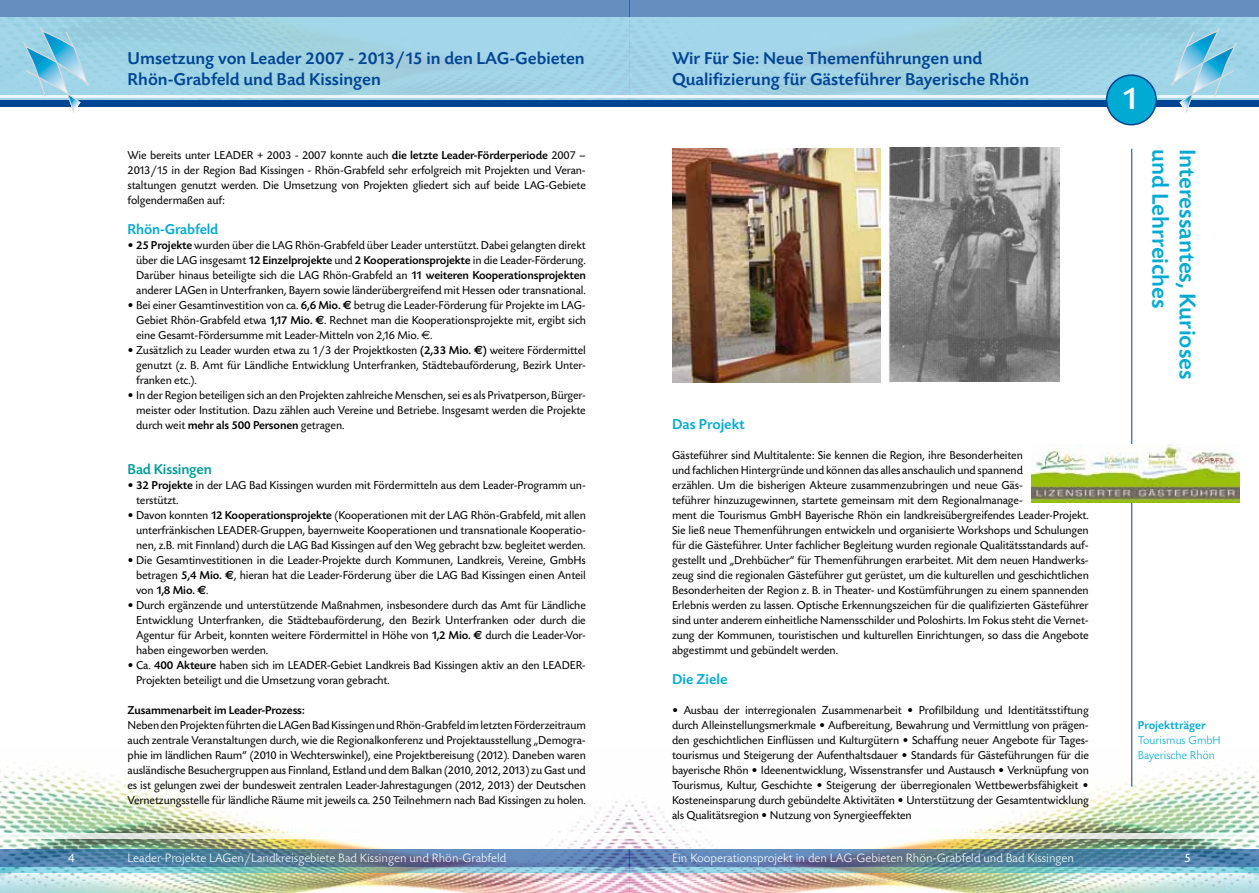
<style>
.page{position:relative;width:1259px;height:893px;background:#fff}
.page>*{position:absolute;margin:0;border:0;box-sizing:border-box;transform-origin:0 0}
.t1{font:500 33px "Today SB";color:#fff}
.t2{font:500 24px "Today SB";color:#00aad3}
.t3{font:500 18px/21.1px "Today SB";color:#004494}
.t4{font:500 15px "Today SB";color:#00aad3}
.t5{font:500 15px "Today SB";letter-spacing:-.01em;color:#009c99}
.t6{font:300 12.75px "Today SB";color:#fff}
.t7{font:12.75px "Today SB";color:#fff}
.t8{font:12px/15px "Today SB";letter-spacing:-.01em;color:#000;text-align:justify}
.t9{font:500 12px "Today SB";letter-spacing:-.01em;color:#000}
.t10{font:300 12px/15px "Today SB";color:#00aad3}
.t11{font:500 12px "Today SB";color:#00aad3}
.s1{font-weight:500}
.s2{font-family:"Euro Sans";font-weight:700}
.s3{font-family:"Euro Sans"}
</style>
<div class="page">
<div style="left:0;top:17px;width:629px;height:85px;background:#a1d4e5"></div>
<div style="left:0;top:100px;width:629px;height:6px;background:#004494"></div>
<hr style="left:0;top:95px;width:629px;height:3px;background:#fff">
<div style="left:629px;top:17px;width:630px;height:84px;background:#a1d4e4"></div>
<div style="left:629px;top:0;width:630px;height:17px;background:#668ebe"></div>
<div style="left:629px;top:100px;width:630px;height:6px;background:#004494"></div>
<hr style="left:629px;top:95px;width:630px;height:3px;background:#fff">
<div style="left:0;top:0;width:629px;height:17px;background:#668ebe"></div>
<img style="left:0;top:744px;width:1259px;height:149px">
<svg style="left:0;top:833px;width:629px;height:6px"></svg>
<svg style="left:0;top:867px;width:629px;height:6px;background:#86c5c8"></svg>
<svg style="left:0;top:849px;width:629px;height:18px;background:#557ca2"></svg>
<svg style="left:23px;top:27px;width:67px;height:86px"></svg>
<svg style="left:1169px;top:27px;width:68px;height:86px"></svg>
<svg style="left:629px;top:833px;width:630px;height:6px"></svg>
<svg style="left:629px;top:867px;width:630px;height:6px;background:#85c5c8"></svg>
<svg style="left:629px;top:849px;width:630px;height:18px;background:#557ca2"></svg>
<hr style="left:1131px;top:149px;width:1px;height:638px;background:#004494">
<img style="left:672px;top:149px;width:208px;height:234px">
<img style="left:889px;top:148px;width:170px;height:234px">
<div style="left:1106px;top:75px;width:50px;height:50px;background:#00aad3;border-radius:50%"></div>
<div style="left:1106px;top:74px;width:51px;height:51px;border:2px solid #004494;border-radius:50%"></div>
<img style="left:1031px;top:444px;width:208px;height:59px">
<h3 class="t3" style="left:128px;top:48px;width:459px">Umsetzung von Leader 2007 - 2013/15 in den LAG-Gebieten<br>Rhön-Grabfeld und Bad Kissingen</h3>
<p class="t8" style="left:128px;top:148px;width:460px">Wie bereits unter LEADER + 2003 - 2007 konnte auch <span class="s1">die letzte Leader-Förderperiode</span> 2007 – 2013/15 in der Region Bad Kissingen - Rhön-Grabfeld sehr erfolgreich mit Projekten und Veran&shy;staltungen genutzt werden. Die Umsetzung von Projekten gliedert sich auf beide LAG-Gebiete folgendermaßen auf:</p>
<p class="t4" style="left:128px;top:221px;width:92px">Rhön-Grabfeld</p>
<p class="t8" style="left:136px;top:238px;width:451px;text-indent:-9px">• <span class="s1">25 Projekte</span> wurden über die LAG Rhön-Grabfeld über Leader unterstützt. Dabei gelangten direkt über die LAG insgesamt <span class="s1">12 Einzelprojekte</span> und <span class="s1">2 Kooperationsprojekte</span> in die Leader-Förderung.<br>Darüber hinaus beteiligte sich die LAG Rhön-Grabfeld an <span class="s1">11 weiteren Kooperationsprojekten </span>anderer LAGen in Unterfranken, Bayern sowie länderübergreifend mit Hessen oder transnational.</p>
<p class="t8" style="left:136px;top:298px;width:451px;text-indent:-9px">• Bei einer Gesamtinvestition von ca. <span class="s1">6,6 Mio.</span> <span class="s2">€</span> betrug die Leader-Förderung für Projekte im LAG-Gebiet Rhön-Grabfeld etwa <span class="s1">1,17 Mio.</span> <span class="s2">€</span>. Rechnet man die Kooperationsprojekte mit, ergibt sich eine Gesamt-Fördersumme mit Leader-Mitteln von 2,16 Mio. <span class="s3">€</span>.</p>
<p class="t8" style="left:136px;top:343px;width:451px;text-indent:-9px">• Zusätzlich zu Leader wurden etwa zu 1/3 der Projektkosten <span class="s1">(2,33 Mio.</span> <span class="s2">€</span><span class="s1">)</span> weitere Fördermittel genutzt (z. B. Amt für Ländliche Entwicklung Unterfranken, Städtebauförderung, Bezirk Unter&shy;franken etc.).</p>
<p class="t8" style="left:136px;top:388px;width:451px;text-indent:-9px">• In der Region beteiligen sich an den Projekten zahlreiche Menschen, sei es als Privatperson, Bürger&shy;meister oder Institution. Dazu zählen auch Vereine und Betriebe. Insgesamt werden die Projekte durch weit <span class="s1">mehr als 500 Personen</span> getragen.</p>
<p class="t5" style="left:128px;top:461px;width:86px">Bad Kissingen</p>
<p class="t8" style="left:136px;top:478px;width:451px;text-indent:-9px">• <span class="s1">32 Projekte</span> in der LAG Bad Kissingen wurden mit Fördermitteln aus dem Leader-Programm un&shy;terstützt.</p>
<p class="t8" style="left:136px;top:508px;width:451px;text-indent:-9px">• Davon konnten <span class="s1">12 Kooperationsprojekte</span> (Kooperationen mit der LAG Rhön-Grabfeld, mit allen unterfränkischen LEADER-Gruppen, bayernweite Kooperationen und transnationale Kooperatio&shy;nen, z.B. mit Finnland) durch die LAG Bad Kissingen auf den Weg gebracht bzw. begleitet werden.</p>
<p class="t8" style="left:136px;top:553px;width:451px;text-indent:-9px">• Die Gesamtinvestitionen in die Leader-Projekte durch Kommunen, Landkreis, Vereine, GmbHs betragen <span class="s1">5,4 Mio.</span> <span class="s2">€</span>, hieran hat die Leader-Förderung über die LAG Bad Kissingen einen Anteil von <span class="s1">1,8 Mio.</span> <span class="s2">€</span>.</p>
<p class="t8" style="left:136px;top:598px;width:451px;text-indent:-9px">• Durch ergänzende und unterstützende Maßnahmen, insbesondere durch das Amt für Ländliche Entwicklung Unterfranken, die Städtebauförderung, den Bezirk Unterfranken oder durch die Agentur für Arbeit, konnten weitere Fördermittel in Höhe von <span class="s1">1,2 Mio.</span> <span class="s2">€</span> durch die Leader-Vor&shy;haben eingeworben werden.</p>
<p class="t8" style="left:136px;top:658px;width:451px;text-indent:-9px">• Ca. <span class="s1">400 Akteure</span> haben sich im LEADER-Gebiet Landkreis Bad Kissingen aktiv an den LEADER-<br>Projekten beteiligt und die Umsetzung voran gebracht.</p>
<p class="t9" style="left:128px;top:704px;width:179px">Zusammenarbeit im Leader-Prozess:</p>
<p class="t8" style="left:128px;top:718px;width:460px">Neben den Projekten führten die LAGen Bad Kissingen und Rhön-Grabfeld im letzten Förderzeitraum auch zentrale Veranstaltungen durch, wie die Regionalkonferenz und Projektausstellung „Demogra&shy;phie im ländlichen Raum“ (2010 in Wechterswinkel), eine Projektbereisung (2012). Daneben waren ausländische Besuchergruppen aus Finnland, Estland und dem Balkan (2010, 2012, 2013) zu Gast und es ist gelungen zwei der bundesweit zentralen Leader-Jahrestagungen (2012, 2013) der Deutschen Vernetzungsstelle für ländliche Räume mit jeweils ca. 250 Teilnehmern nach Bad Kissingen zu holen.</p>
<h3 class="t3" style="left:672px;top:48px;width:359px">Wir Für Sie: Neue Themenführungen und<br>Qualifizierung für Gästeführer Bayerische Rhön</h3>
<p class="t4" style="left:672px;top:416px;width:74px">Das Projekt</p>
<p class="t8" style="left:672px;top:448px;width:418px;text-align:left">Gästeführer sind Multitalente: Sie kennen die Region, ihre Besonderheiten<br>und fachlichen Hintergründe und können das alles anschaulich und spannend<br>erzählen. Um die bisherigen Akteure zusammenzubringen und neue Gäs-<br>teführer hinzuzugewinnen, startete gemeinsam mit dem Regionalmanage-<br>ment die Tourismus GmbH Bayerische Rhön ein landkreisübergreifendes Leader-Projekt.<br>Sie ließ neue Themenführungen entwickeln und organisierte Workshops und Schulungen für die Gästeführer. Unter fachlicher Begleitung wurden regionale Qualitätsstandards auf&shy;gestellt und „Drehbücher“ für Themenführungen erarbeitet. Mit dem neuen Handwerks&shy;zeug sind die regionalen Gästeführer gut gerüstet, um die kulturellen und geschichtlichen Besonderheiten der Region z. B. in Theater- und Kostümführungen zu einem spannenden Erlebnis werden zu lassen. Optische Erkennungszeichen für die qualifizierten Gästeführer sind unter anderem einheitliche Namensschilder und Poloshirts. Im Fokus steht die Vernet&shy;zung der Kommunen, touristischen und kulturellen Einrichtungen, so dass die Angebote abgestimmt und gebündelt werden.</p>
<p class="t4" style="left:672px;top:671px;width:57px">Die Ziele</p>
<p class="t8" style="left:672px;top:703px;width:418px">• Ausbau der interregionalen Zusammenarbeit • Profilbildung und Identitätsstiftung durch Alleinstellungsmerkmale • Aufbereitung, Bewahrung und Vermittlung von prägen&shy;den geschichtlichen Einflüssen und Kulturgütern • Schaffung neuer Angebote für Tages&shy;tourismus und Steigerung der Aufenthaltsdauer • Standards für Gästeführungen für die bayerische Rhön • Ideenentwicklung, Wissenstransfer und Austausch • Verknüpfung von Tourismus, Kultur, Geschichte • Steigerung der überregionalen Wettbewerbsfähigkeit • Kosteneinsparung durch gebündelte Aktivitäten • Unterstützung der Gesamtentwicklung als Qualitätsregion • Nutzung von Synergieeffekten</p>
<h1 class="t1" style="left:1121px;top:81px;width:20px">1</h1>
<h2 class="t2" style="left:1173px;top:149px;width:161px;rotate:90deg">und Lehrreiches</h2>
<h2 class="t2" style="left:1200px;top:149px;width:232px;rotate:90deg">Interessantes, Kurioses</h2>
<p class="t11" style="left:1137px;top:719px;width:69px">Projektträger</p>
<p class="t10" style="left:1137px;top:733px;width:84px">Tourismus GmbH<br>Bayerische Rhön</p>
<p class="t7" style="left:68px;top:851px;width:8px">4</p>
<p class="t6" style="left:128px;top:851px;width:380px">Leader-Projekte LAGen/Landkreisgebiete Bad Kissingen und Rhön-Grabfeld</p>
<p class="t6" style="left:672px;top:851px;width:403px">Ein Kooperationsprojekt in den LAG-Gebieten Rhön-Grabfeld und Bad Kissingen</p>
<p class="t7" style="left:1184px;top:851px;width:8px">5</p>
</div>
